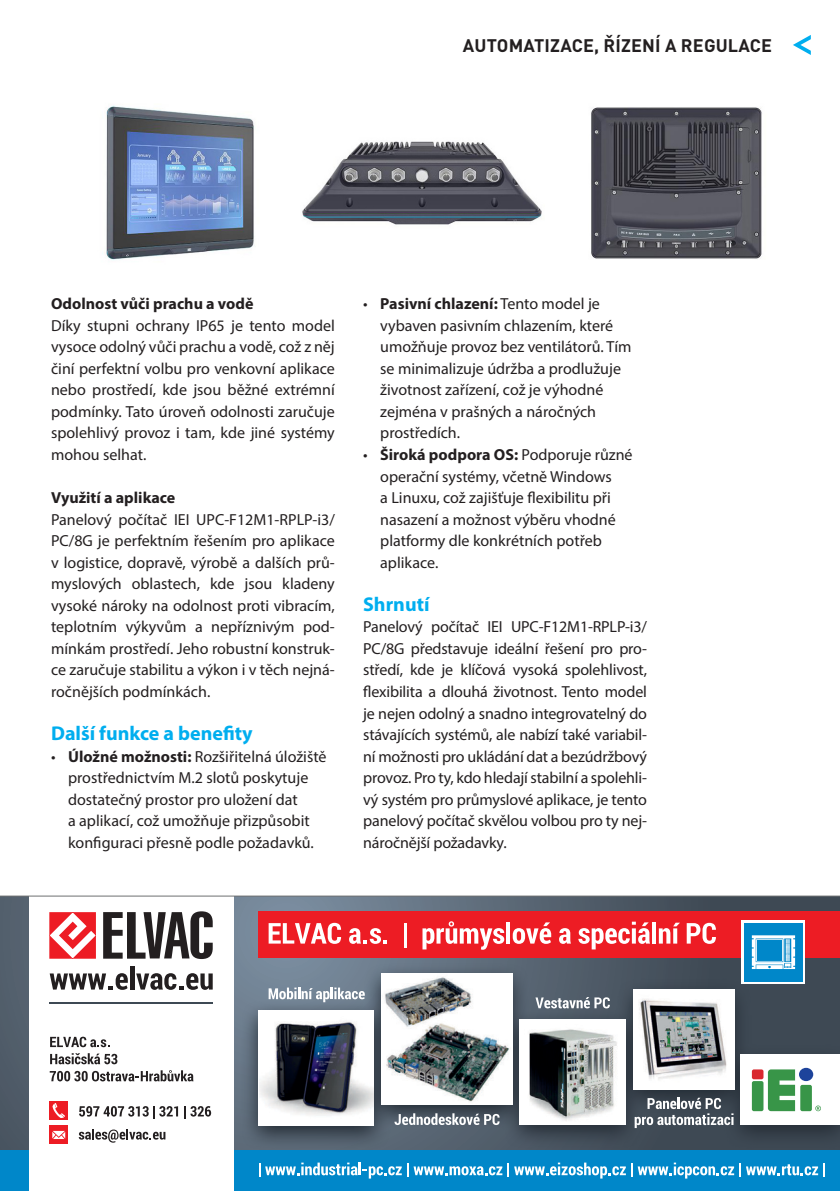
<style>
.page{position:relative;width:840px;height:1191px;background:#fff}
.page>*{position:absolute;margin:0;border:0;box-sizing:border-box;transform-origin:0 0}
.Nadpis{font:700 20px "Myriad Pro";color:#00aeef}
.t1{font:700 18px "DIN Pro";letter-spacing:.01em;color:#231f20}
.Text_-_prni_odstavec{font:16px/21.6px "Myriad Pro";color:#231f20;text-align:justify}
.Podnadpis{font:700 16px "Myriad Pro";color:#231f20}
.s1{font-weight:700}
</style>
<div class="page">
<svg style="left:793px;top:35px;width:17px;height:20px"></svg>
<svg style="left:0;top:896px;width:839px;height:254px;background:#5e6674"></svg>
<img style="left:241px;top:963px;width:598px;height:187px">
<div style="left:0;top:1150px;width:839px;height:41px;background:#0087c9"></div>
<div style="left:29px;top:896px;width:204px;height:295px;background:#fff"></div>
<svg style="left:49px;top:912px;width:47px;height:46px"></svg>
<svg style="left:103px;top:911px;width:109px;height:48px"></svg>
<svg style="left:823px;top:1163px;width:1px;height:14px"></svg>
<svg style="left:259px;top:1162px;width:142px;height:16px"></svg>
<svg style="left:407px;top:1162px;width:218px;height:16px"></svg>
<svg style="left:631px;top:1162px;width:102px;height:16px"></svg>
<svg style="left:739px;top:1163px;width:78px;height:14px"></svg>
<svg style="left:50px;top:973px;width:78px;height:17px"></svg>
<hr style="left:130px;top:966px;width:4px;height:23px;background:#231f20">
<svg style="left:136px;top:973px;width:76px;height:17px"></svg>
<svg style="left:50px;top:1036px;width:59px;height:11px"></svg>
<svg style="left:50px;top:1053px;width:67px;height:11px"></svg>
<svg style="left:50px;top:1070px;width:143px;height:11px"></svg>
<div style="left:49px;top:1101px;width:19px;height:19px;background:#ed1c24"></div>
<svg style="left:52px;top:1103px;width:13px;height:15px"></svg>
<svg style="left:79px;top:1106px;width:99px;height:12px"></svg>
<svg style="left:184px;top:1106px;width:27px;height:12px"></svg>
<div style="left:258px;top:911px;width:581px;height:46px;background:#ed1c24"></div>
<svg style="left:268px;top:922px;width:73px;height:22px"></svg>
<svg style="left:349px;top:928px;width:38px;height:16px"></svg>
<svg style="left:422px;top:921px;width:82px;height:28px"></svg>
<hr style="left:506px;top:921px;width:4px;height:22px;background:#fff">
<svg style="left:512px;top:922px;width:39px;height:22px"></svg>
<svg style="left:559px;top:928px;width:11px;height:16px"></svg>
<svg style="left:578px;top:921px;width:71px;height:28px"></svg>
<svg style="left:652px;top:922px;width:3px;height:21px"></svg>
<svg style="left:658px;top:922px;width:21px;height:21px"></svg>
<svg style="left:686px;top:922px;width:29px;height:22px"></svg>
<hr style="left:404px;top:923px;width:2px;height:24px;background:#fff">
<div style="left:258px;top:1010px;width:116px;height:116px;background:#fff"></div>
<img style="left:259px;top:1021px;width:114px;height:95px">
<svg style="left:268px;top:987px;width:96px;height:15px"></svg>
<svg style="left:394px;top:1113px;width:105px;height:12px"></svg>
<svg style="left:535px;top:997px;width:74px;height:11px"></svg>
<img style="left:633px;top:989px;width:100px;height:100px">
<svg style="left:634px;top:1097px;width:99px;height:31px"></svg>
<div style="left:739px;top:1054px;width:100px;height:70px;background:#fff"></div>
<div style="left:751px;top:1069px;width:12px;height:10px;background:#d9282f;border-radius:2px"></div>
<div style="left:751px;top:1081px;width:12px;height:30px;background:#389548;border-radius:2px"></div>
<svg style="left:767px;top:1069px;width:27px;height:42px"></svg>
<div style="left:799px;top:1084px;width:12px;height:27px;background:#389548;border-radius:2px"></div>
<div style="left:798px;top:1067px;width:14px;height:14px;background:#1d439b;border-radius:50%"></div>
<svg style="left:815px;top:1105px;width:5px;height:6px"></svg>
<div style="left:741px;top:920px;width:63px;height:63px;background:linear-gradient(to right,#fff,#fff)"></div>
<div style="left:743px;top:923px;width:59px;height:58px;background:#0087c9"></div>
<hr style="left:49px;top:1001px;width:163px;height:2px;background:#3e4954">
<svg style="left:79px;top:1129px;width:86px;height:13px"></svg>
<div style="left:49px;top:1125px;width:19px;height:19px;background:#ed1c24"></div>
<svg style="left:52px;top:1130px;width:13px;height:9px"></svg>
<svg style="left:751px;top:935px;width:43px;height:34px"></svg>
<img style="left:519px;top:1019px;width:106px;height:105px">
<img style="left:381px;top:973px;width:131px;height:132px">
<hr style="left:0;top:895px;width:839px;height:1px;background:#6d6f71">
<img style="left:106px;top:105px;width:148px;height:155px">
<img style="left:302px;top:141px;width:240px;height:84px">
<img style="left:591px;top:107px;width:171px;height:152px">
<p class="t1" style="left:462px;top:33px;width:310px">AUTOMATIZACE, ŘÍZENÍ A REGULACE</p>
<p class="Podnadpis" style="left:51px;top:293px;width:204px">Odolnost vůči prachu a vodě</p>
<p class="Text_-_prni_odstavec" style="left:51px;top:314px;width:285px">Díky stupni ochrany IP65 je tento model vysoce odolný vůči prachu a vodě, což z něj činí perfektní volbu pro venkovní aplikace nebo prostředí, kde jsou běžné extrémní podmínky. Tato úroveň odolnosti zaručuje spolehlivý provoz i tam, kde jiné systémy mohou selhat.</p>
<p class="Podnadpis" style="left:51px;top:487px;width:126px">Využití a aplikace</p>
<p class="Text_-_prni_odstavec" style="left:51px;top:508px;width:285px">Panelový počítač IEI UPC-F12M1-RPLP-i3/ PC/8G je perfektním řešením pro aplikace v logistice, dopravě, výrobě a dalších prů&shy;myslových oblastech, kde jsou kladeny vysoké nároky na odolnost proti vibracím, teplotním výkyvům a nepříznivým pod&shy;mínkám prostředí. Jeho robustní konstruk&shy;ce zaručuje stabilitu a výkon i v těch nejná&shy;ročnějších podmínkách.</p>
<p class="Nadpis" style="left:51px;top:720px;width:203px">Další funkce a benefity</p>
<p class="Text_-_prni_odstavec" style="left:68px;top:745px;width:260px;text-align:left;text-indent:-17px">• <span class="s1">Úložné možnosti:</span> Rozšiřitelná úložiště prostřednictvím M.2 slotů poskytuje dostatečný prostor pro uložení dat<br>a aplikací, což umožňuje přizpůsobit konfiguraci přesně podle požadavků.</p>
<p class="Text_-_prni_odstavec" style="left:380px;top:293px;width:252px;text-align:left;text-indent:-17px">• <span class="s1">Pasivní chlazení:</span> Tento model je vybaven pasivním chlazením, které umožňuje provoz bez ventilátorů. Tím se minimalizuje údržba a prodlužuje životnost zařízení, což je výhodné zejména v prašných a náročných prostředích.</p>
<p class="Text_-_prni_odstavec" style="left:380px;top:443px;width:254px;text-align:left;text-indent:-17px">• <span class="s1">Široká podpora OS:</span> Podporuje různé operační systémy, včetně Windows<br>a Linuxu, což zajišťuje flexibilitu při nasazení a možnost výběru vhodné platformy dle konkrétních potřeb aplikace.</p>
<p class="Nadpis" style="left:363px;top:591px;width:68px">Shrnutí</p>
<p class="Text_-_prni_odstavec" style="left:363px;top:616px;width:285px">Panelový počítač IEI UPC-F12M1-RPLP-i3/ PC/8G představuje ideální řešení pro pro&shy;středí, kde je klíčová vysoká spolehlivost, flexibilita a dlouhá životnost. Tento model je nejen odolný a snadno integrovatelný do stávajících systémů, ale nabízí také variabil&shy;ní možnosti pro ukládání dat a bezúdržbový provoz. Pro ty, kdo hledají stabilní a spolehli&shy;vý systém pro průmyslové aplikace, je tento panelový počítač skvělou volbou pro ty nej&shy;náročnější požadavky.</p>
</div>
